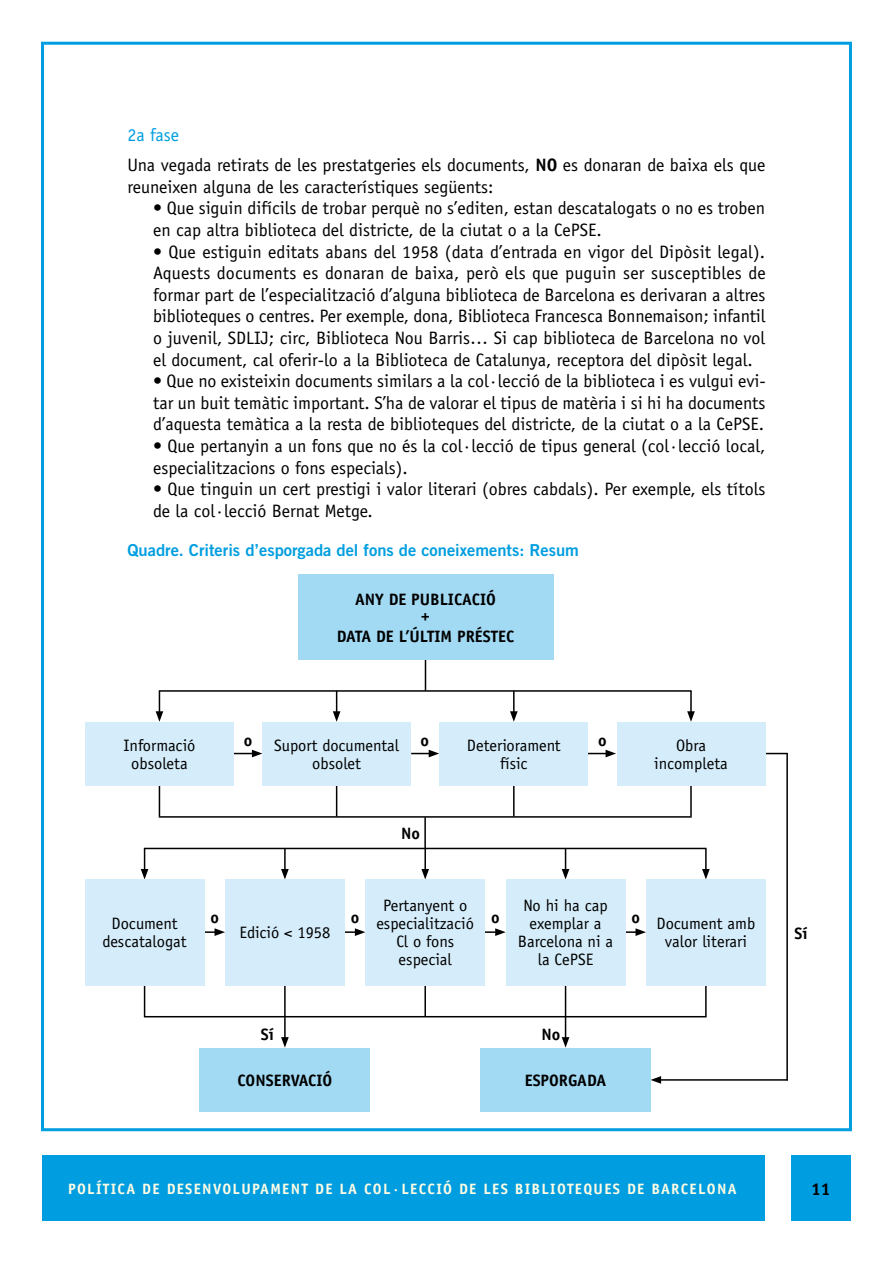
<style>
.page{position:relative;width:893px;height:1263px;background:#fff}
.page>*{position:absolute;margin:0;border:0;box-sizing:border-box;transform-origin:0 0}
.t1{font:18px/21.6px "Officina Sans";color:#000}
.t2{font:700 17.25px "Officina Sans";color:#000}
.t3{font:16.5px/18px "Officina Sans";color:#000;text-align:center}
.t4{font:700 16.5px/16.5px "Officina Sans";color:#000;text-align:center}
.t5{font:16.5px "Trade Gothic Bold Two";color:#009ee0}
.t6{font:700 15px "Officina Sans";letter-spacing:.085em;color:#fffce5}
.s1{color:#009ee0}
.s2{font-weight:700}
</style>
<div class="page">
<div style="left:41px;top:42px;width:811px;height:1089px;background:#fff;border:3px solid #009ee0"></div>
<div style="left:43px;top:1155px;width:722px;height:66px;background:#009ee0"></div>
<div style="left:791px;top:1155px;width:59px;height:65px;background:#009ee0"></div>
<svg style="left:156px;top:691px;width:7px;height:31px"></svg>
<hr style="left:159px;top:785px;width:1px;height:31px;background:#000">
<svg style="left:141px;top:848px;width:7px;height:31px"></svg>
<hr style="left:144px;top:985px;width:1px;height:31px;background:#000">
<hr style="left:284px;top:848px;width:2px;height:23px;background:#000">
<svg style="left:281px;top:869px;width:8px;height:10px"></svg>
<hr style="left:284px;top:985px;width:2px;height:31px;background:#000">
<hr style="left:284px;top:1017px;width:2px;height:22px;background:#000">
<svg style="left:281px;top:1037px;width:8px;height:11px"></svg>
<hr style="left:424px;top:985px;width:2px;height:31px;background:#000">
<svg style="left:562px;top:1017px;width:7px;height:31px"></svg>
<hr style="left:565px;top:985px;width:1px;height:31px;background:#000">
<hr style="left:705px;top:848px;width:2px;height:23px;background:#000">
<svg style="left:702px;top:869px;width:8px;height:10px"></svg>
<svg style="left:562px;top:849px;width:7px;height:30px"></svg>
<hr style="left:424px;top:848px;width:2px;height:23px;background:#000">
<svg style="left:421px;top:869px;width:8px;height:10px"></svg>
<hr style="left:705px;top:985px;width:2px;height:31px;background:#000">
<hr style="left:513px;top:691px;width:2px;height:23px;background:#000">
<svg style="left:510px;top:711px;width:8px;height:11px"></svg>
<hr style="left:513px;top:785px;width:2px;height:31px;background:#000">
<svg style="left:333px;top:692px;width:7px;height:30px"></svg>
<hr style="left:336px;top:785px;width:1px;height:31px;background:#000">
<hr style="left:424px;top:817px;width:2px;height:31px;background:#000">
<hr style="left:690px;top:691px;width:2px;height:23px;background:#000">
<svg style="left:687px;top:711px;width:8px;height:11px"></svg>
<svg style="left:234px;top:750px;width:28px;height:7px"></svg>
<svg style="left:204px;top:928px;width:21px;height:8px"></svg>
<svg style="left:344px;top:928px;width:21px;height:8px"></svg>
<svg style="left:485px;top:928px;width:21px;height:8px"></svg>
<svg style="left:625px;top:928px;width:21px;height:8px"></svg>
<hr style="left:659px;top:1079px;width:129px;height:2px;background:#000">
<svg style="left:651px;top:1076px;width:10px;height:8px"></svg>
<svg style="left:411px;top:750px;width:28px;height:7px"></svg>
<svg style="left:588px;top:750px;width:28px;height:7px"></svg>
<svg style="left:765px;top:753px;width:21px;height:1px"></svg>
<hr style="left:690px;top:785px;width:2px;height:31px;background:#000">
<hr style="left:786px;top:753px;width:2px;height:327px;background:#000">
<div style="left:85px;top:722px;width:149px;height:63px;background:#d5edfa"></div>
<div style="left:85px;top:879px;width:119px;height:106px;background:#d5edfa"></div>
<div style="left:366px;top:879px;width:119px;height:106px;background:#d5edfa"></div>
<div style="left:225px;top:879px;width:119px;height:106px;background:#d5edfa"></div>
<div style="left:506px;top:879px;width:119px;height:106px;background:#d5edfa"></div>
<div style="left:646px;top:879px;width:119px;height:106px;background:#d5edfa"></div>
<div style="left:439px;top:722px;width:149px;height:63px;background:#d5edfa"></div>
<div style="left:480px;top:1048px;width:171px;height:64px;background:#a2daf4"></div>
<hr style="left:425px;top:660px;width:1px;height:31px;background:#000">
<div style="left:298px;top:574px;width:255px;height:85px;background:#a2daf4"></div>
<div style="left:262px;top:722px;width:149px;height:63px;background:#d5edfa"></div>
<div style="left:200px;top:1048px;width:170px;height:64px;background:#a2daf4"></div>
<div style="left:617px;top:722px;width:148px;height:63px;background:#d5edfa"></div>
<hr style="left:159px;top:690px;width:532px;height:2px;background:#000">
<hr style="left:144px;top:848px;width:562px;height:1px;background:#000">
<hr style="left:159px;top:816px;width:533px;height:2px;background:#000">
<hr style="left:144px;top:1016px;width:563px;height:1px;background:#000">
<p class="t1" style="left:128px;top:120px;width:639px;line-height:30.2px"><span class="s1">2a fase<br></span>Una vegada retirats de les prestatgeries els documents, <span class="s2">NO</span> es donaran de baixa els que</p>
<p class="t1" style="left:128px;top:176px;width:367px">reuneixen alguna de les característiques següents:</p>
<p class="t1" style="left:153px;top:197px;width:614px">• Que siguin difícils de trobar perquè no s’editen, estan descatalogats o no es troben en cap altra biblioteca del districte, de la ciutat o a la CePSE.</p>
<p class="t1" style="left:153px;top:241px;width:614px;text-align:justify">• Que estiguin editats abans del 1958 (data d’entrada en vigor del Dipòsit legal).<br>Aquests documents es donaran de baixa, però els que puguin ser susceptibles de formar part de l’especialització d’alguna biblioteca de Barcelona es derivaran a altres biblioteques o centres. Per exemple, dona, Biblioteca Francesca Bonnemaison; infantil o juvenil, SDLIJ; circ, Biblioteca Nou Barris… Si cap biblioteca de Barcelona no vol el document, cal oferir-lo a la Biblioteca de Catalunya, receptora del dipòsit legal.</p>
<p class="t1" style="left:153px;top:370px;width:614px;text-align:justify">• Que no existeixin documents similars a la col·lecció de la biblioteca i es vulgui evi&shy;tar un buit temàtic important. S’ha de valorar el tipus de matèria i si hi ha documents d’aquesta temàtica a la resta de biblioteques del districte, de la ciutat o a la CePSE.</p>
<p class="t1" style="left:153px;top:435px;width:614px">• Que pertanyin a un fons que no és la col·lecció de tipus general (col·lecció local, especialitzacions o fons especials).</p>
<p class="t1" style="left:153px;top:478px;width:614px">• Que tinguin un cert prestigi i valor literari (obres cabdals). Per exemple, els títols de la col·lecció Bernat Metge.</p>
<p class="t5" style="left:128px;top:540px;width:453px">Quadre. Criteris d’esporgada del fons de coneixements: Resum</p>
<p class="t4" style="left:355px;top:590px;width:142px">ANY DE PUBLICACIÓ +</p>
<p class="t4" style="left:337px;top:627px;width:179px">DATA DE L’ÚLTIM PRÉSTEC</p>
<p class="t3" style="left:123px;top:736px;width:74px">Informació obsoleta</p>
<p class="t4" style="left:244px;top:732px;width:10px">o</p>
<p class="t3" style="left:274px;top:736px;width:127px">Suport documental obsolet</p>
<p class="t4" style="left:421px;top:732px;width:10px">o</p>
<p class="t4" style="left:598px;top:732px;width:10px">o</p>
<p class="t3" style="left:467px;top:736px;width:95px">Deteriorament físic</p>
<p class="t4" style="left:401px;top:825px;width:20px">No</p>
<p class="t3" style="left:654px;top:736px;width:75px">Obra incompleta</p>
<p class="t3" style="left:102px;top:915px;width:86px">Document descatalogat</p>
<p class="t3" style="left:518px;top:897px;width:97px">No hi ha cap exemplar a<br>Barcelona ni a la CePSE</p>
<p class="t3" style="left:376px;top:897px;width:99px">Pertanyent o especialització<br>Cl o fons especial</p>
<p class="t4" style="left:210px;top:909px;width:10px">o</p>
<p class="t4" style="left:351px;top:909px;width:10px">o</p>
<p class="t4" style="left:491px;top:909px;width:10px">o</p>
<p class="t4" style="left:631px;top:909px;width:10px">o</p>
<p class="t3" style="left:239px;top:924px;width:93px">Edició &lt; 1958</p>
<p class="t3" style="left:656px;top:915px;width:100px">Document amb valor literari</p>
<p class="t4" style="left:261px;top:1025px;width:15px">Sí</p>
<p class="t4" style="left:541px;top:1025px;width:20px">No</p>
<p class="t4" style="left:237px;top:1072px;width:97px">CONSERVACIÓ</p>
<p class="t4" style="left:525px;top:1072px;width:83px">ESPORGADA</p>
<p class="t4" style="left:794px;top:925px;width:15px">Sí</p>
<p class="t6" style="left:68px;top:1179px;width:670px">POLÍTICA DE DESENVOLUPAMENT DE LA COL·LECCIÓ DE LES BIBLIOTEQUES DE BARCELONA</p>
<p class="t2" style="left:811px;top:1178px;width:21px">11</p>
</div>
